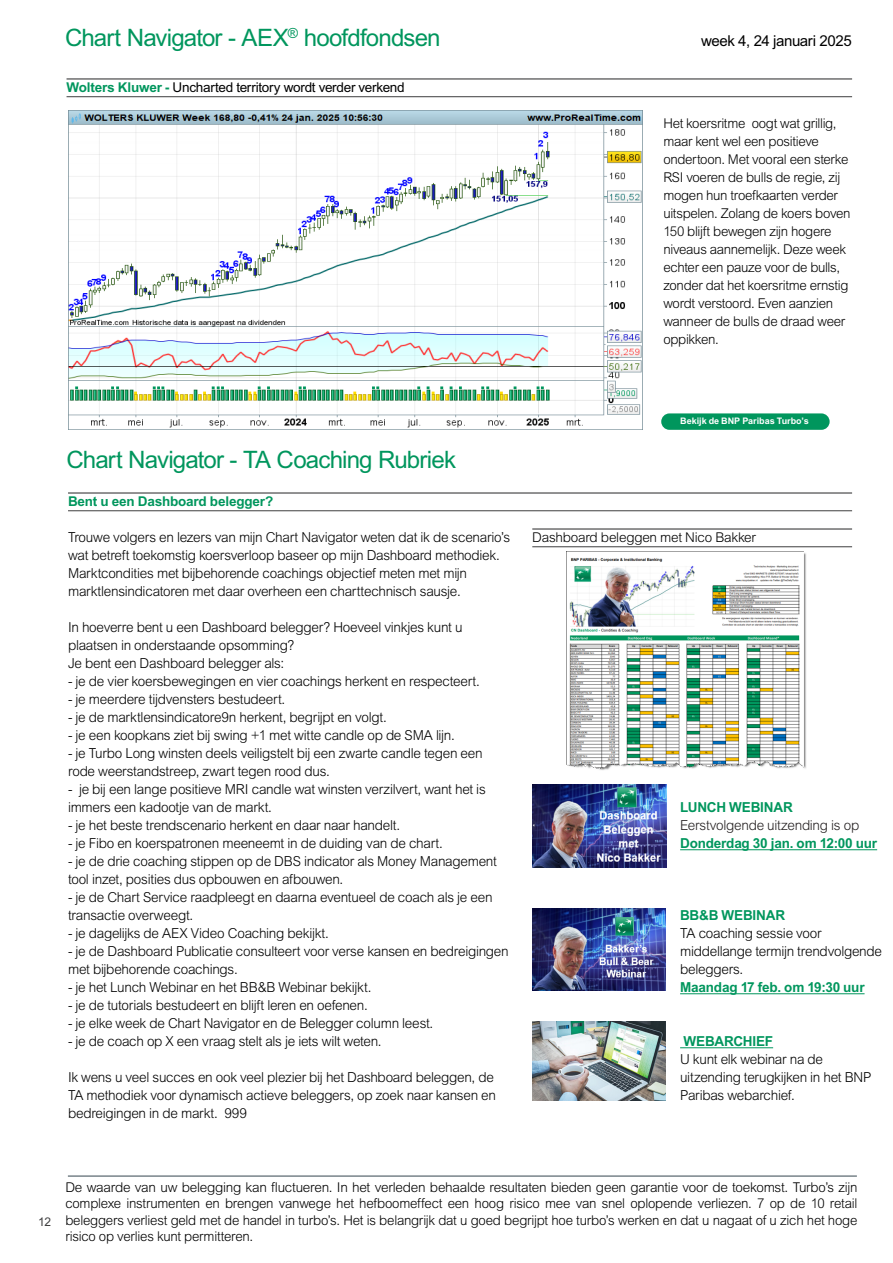
<style>
.page{position:relative;width:893px;height:1263px;background:#fff}
.page>*{position:absolute;margin:0;border:0;box-sizing:border-box;transform-origin:0 0}
.Heading_Table_Double{font:24px "Arial MT Std";letter-spacing:-.035em;color:#00965d}
.Heading_Table_Double-2{font:15px "Arial MT Std";letter-spacing:-.025em;color:#000}
.Body{font:300 13.8px/18px "Arial MT Std";letter-spacing:-.02em;color:#000}
.Body-2{font:700 13.8px "Arial MT Std";letter-spacing:-.015em;color:#00965d}
.Body-3{font:300 13.8px/18px "Arial MT Std";letter-spacing:-.02em;color:#231f20}
.Body-4{font:300 13.5px/18px "Arial MT Std";letter-spacing:-.025em;color:#000;text-align:justify}
.t1{font:13.5px "Arial MT Std";letter-spacing:-.02em;color:#000}
.t2{font:700 13.5px "Arial MT Std";letter-spacing:-.015em;color:#00965d}
.t3{font:12px "Arial MT Std";color:#3e3e3f}
.t4{font:700 9px "Arial MT Std";color:#fff}
.s1{font-weight:700;color:#00965d}
</style>
<div class="page">
<hr style="left:68px;top:1175px;width:789px;height:2px;background:#78848a">
<hr style="left:532px;top:528px;width:320px;height:2px;background:#3e3e3f">
<hr style="left:532px;top:546px;width:320px;height:1px;background:#3e3e3f">
<hr style="left:68px;top:492px;width:784px;height:2px;background:#3e3e3f">
<hr style="left:68px;top:510px;width:784px;height:1px;background:#3e3e3f">
<hr style="left:67px;top:78px;width:785px;height:2px;background:#3e3e3f">
<hr style="left:67px;top:96px;width:785px;height:1px;background:#3e3e3f">
<img style="left:68px;top:111px;width:574px;height:319px">
<div style="left:661px;top:413px;width:169px;height:17px;background:#00965d;border-radius:8px"></div>
<img style="left:567px;top:551px;width:239px;height:219px">
<hr style="left:680px;top:849px;width:197px;height:1px;background:#00965d">
<img style="left:533px;top:909px;width:133px;height:82px">
<img style="left:533px;top:784px;width:133px;height:83px">
<hr style="left:680px;top:993px;width:185px;height:1px;background:#00965d">
<img style="left:532px;top:1021px;width:133px;height:79px">
<hr style="left:680px;top:1047px;width:93px;height:1px;background:#00965d">
<p class="Heading_Table_Double" style="left:65px;top:24px;width:377px">Chart Navigator - AEX<sup>®</sup> hoofdfondsen</p>
<p class="Heading_Table_Double-2" style="left:701px;top:32px;width:152px">week 4, 24 januari 2025</p>
<p class="t1" style="left:67px;top:80px;width:340px"><span class="s1">Wolters Kluwer -</span> Uncharted territory wordt verder verkend</p>
<p class="Body-4" style="left:663px;top:115px;width:189px;text-align:left">Het koersritme oogt wat grillig, maar kent wel een positieve ondertoon. Met vooral een sterke<br>RSI voeren de bulls de regie, zij mogen hun troefkaarten verder uitspelen. Zolang de koers boven<br>150 blijft bewegen zijn hogere niveaus aannemelijk. Deze week echter een pauze voor de bulls, zonder dat het koersritme ernstig wordt verstoord. Even aanzien wanneer de bulls de draad weer oppikken.</p>
<p class="Heading_Table_Double" style="left:67px;top:446px;width:391px">Chart Navigator - TA Coaching Rubriek</p>
<p class="t2" style="left:68px;top:494px;width:207px">Bent u een Dashboard belegger?</p>
<p class="Body" style="left:68px;top:528px;width:444px">Trouwe volgers en lezers van mijn Chart Navigator weten dat ik de scenario’s wat betreft toekomstig koersverloop baseer op mijn Dashboard methodiek.<br>Marktcondities met bijbehorende coachings objectief meten met mijn marktlensindicatoren met daar overheen een charttechnisch sausje.</p>
<p class="Body" style="left:68px;top:618px;width:396px">In hoeverre bent u een Dashboard belegger? Hoeveel vinkjes kunt u plaatsen in onderstaande opsomming?<br>Je bent een Dashboard belegger als:</p>
<p class="Body" style="left:68px;top:672px;width:413px">- je de vier koersbewegingen en vier coachings herkent en respecteert.</p>
<p class="Body" style="left:68px;top:690px;width:219px">- je meerdere tijdvensters bestudeert.</p>
<p class="Body" style="left:68px;top:708px;width:320px">- je de marktlensindicatore9n herkent, begrijpt en volgt.</p>
<p class="Body" style="left:68px;top:726px;width:388px">- je een koopkans ziet bij swing +1 met witte candle op de SMA lijn.</p>
<p class="Body" style="left:68px;top:744px;width:416px">- je Turbo Long winsten deels veiligstelt bij een zwarte candle tegen een rode weerstandstreep, zwart tegen rood dus.</p>
<p class="Body" style="left:68px;top:780px;width:419px">- je bij een lange positieve MRI candle wat winsten verzilvert, want het is immers een kadootje van de markt.</p>
<p class="Body" style="left:68px;top:816px;width:334px">- je het beste trendscenario herkent en daar naar handelt.</p>
<p class="Body" style="left:68px;top:834px;width:376px">- je Fibo en koerspatronen meeneemt in de duiding van de chart.</p>
<p class="Body" style="left:68px;top:852px;width:430px">- je de drie coaching stippen op de DBS indicator als Money Management tool inzet, posities dus opbouwen en afbouwen.</p>
<p class="Body" style="left:68px;top:888px;width:426px">- je de Chart Service raadpleegt en daarna eventueel de coach als je een transactie overweegt.</p>
<p class="Body" style="left:68px;top:924px;width:262px">- je dagelijks de AEX Video Coaching bekijkt.</p>
<p class="Body" style="left:68px;top:942px;width:442px">- je de Dashboard Publicatie consulteert voor verse kansen en bedreigingen met bijbehorende coachings.</p>
<p class="Body" style="left:68px;top:978px;width:305px">- je het Lunch Webinar en het BB&amp;B Webinar bekijkt.</p>
<p class="Body" style="left:68px;top:996px;width:301px">- je de tutorials bestudeert en blijft leren en oefenen.</p>
<p class="Body" style="left:68px;top:1014px;width:367px">- je elke week de Chart Navigator en de Belegger column leest.</p>
<p class="Body" style="left:68px;top:1032px;width:315px">- je de coach op X een vraag stelt als je iets wilt weten.</p>
<p class="Body" style="left:68px;top:1068px;width:429px">Ik wens u veel succes en ook veel plezier bij het Dashboard beleggen, de<br>TA methodiek voor dynamisch actieve beleggers, op zoek naar kansen en bedreigingen in de markt. 999</p>
<p class="t4" style="left:680px;top:416px;width:130px">Bekijk de BNP Paribas Turbo’s</p>
<p class="Body-4" style="left:532px;top:529px;width:225px">Dashboard beleggen met Nico Bakker</p>
<p class="Body-2" style="left:680px;top:799px;width:114px">LUNCH WEBINAR</p>
<p class="Body-3" style="left:680px;top:816px;width:199px">Eerstvolgende uitzending is op<br><span class="s1">Donderdag 30 jan. om 12:00 uur</span></p>
<p class="Body-2" style="left:680px;top:907px;width:107px">BB&amp;B WEBINAR</p>
<p class="Body" style="left:680px;top:924px;width:203px">TA coaching sessie voor middellange termijn trendvolgende beleggers.</p>
<p class="Body-2" style="left:680px;top:979px;width:186px">Maandag 17 feb. om 19:30 uur</p>
<p class="Body-2" style="left:683px;top:1033px;width:91px">WEBARCHIEF</p>
<p class="Body" style="left:680px;top:1050px;width:193px">U kunt elk webinar na de uitzending terugkijken in het BNP<br>Paribas webarchief.</p>
<p class="t3" style="left:38px;top:1215px;width:15px">12</p>
<p class="Body-4" style="left:65px;top:1179px;width:794px;line-height:16.5px">De waarde van uw belegging kan fluctueren. In het verleden behaalde resultaten bieden geen garantie voor de toekomst. Turbo’s zijn complexe instrumenten en brengen vanwege het hefboomeffect een hoog risico mee van snel oplopende verliezen. 7 op de 10 retail beleggers verliest geld met de handel in turbo’s. Het is belangrijk dat u goed begrijpt hoe turbo’s werken en dat u nagaat of u zich het hoge risico op verlies kunt permitteren.</p>
</div>
